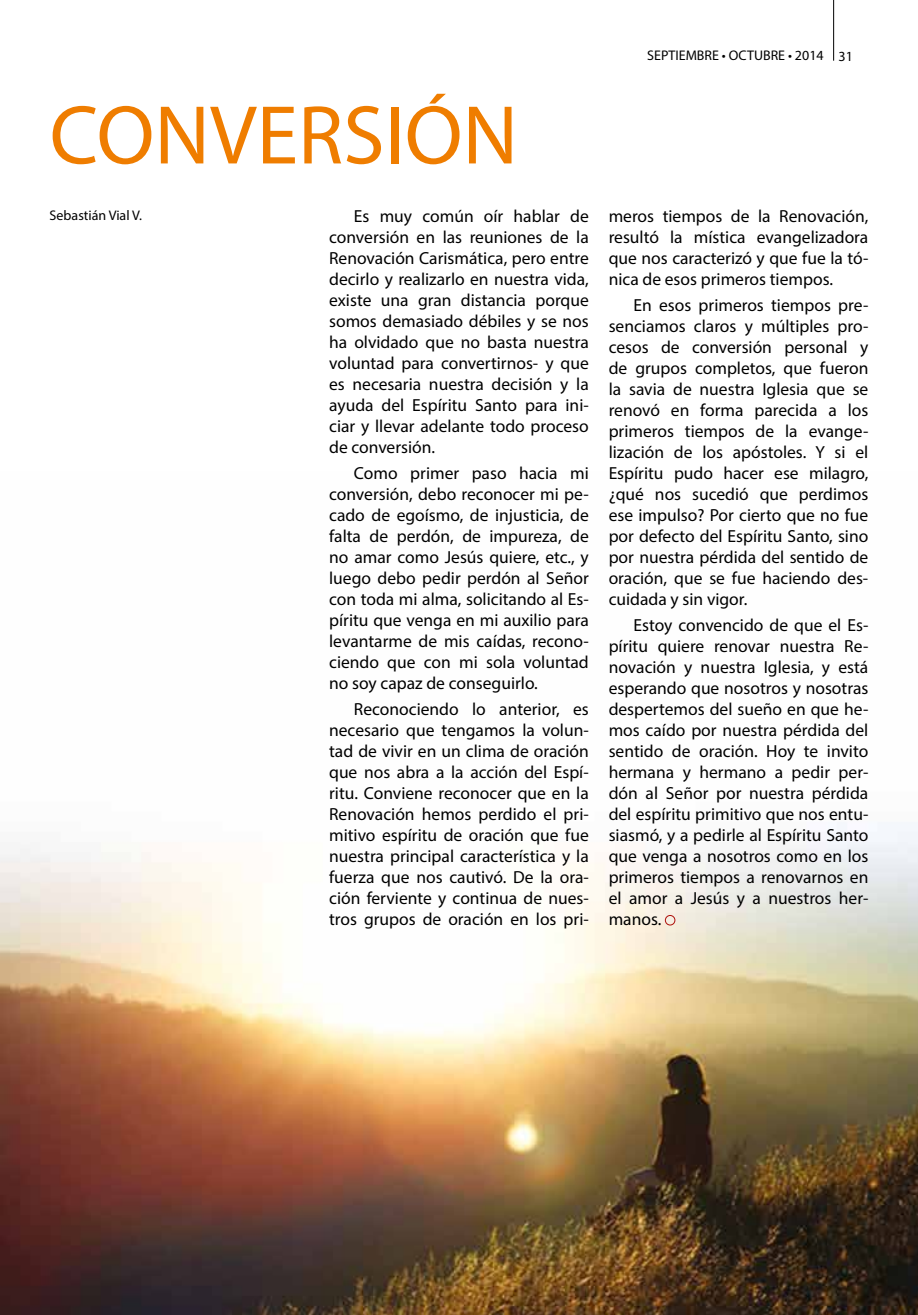
<style>
.page{position:relative;width:918px;height:1315px;background:#fff}
.page>*{position:absolute;margin:0;border:0;box-sizing:border-box;transform-origin:0 0}
.t1{font:84px "Myriad Pro";color:#ef7d00}
.t2{font:17.5px/21px "Myriad Pro";color:#000;text-align:justify}
.t3{font:14px "Myriad Pro";color:#000}
</style>
<div class="page">
<hr style="left:833px;top:0;width:1px;height:61px;background:#000">
<img style="left:0;top:822px;width:918px;height:493px">
<div style="left:665px;top:915px;width:10px;height:10px;border:1px solid #ae0f0a;border-radius:50%"></div>
<h1 class="t1" style="left:50px;top:83px;width:470px">CONVERSIÓN</h1>
<p class="t3" style="left:50px;top:206px;width:94px">Sebastián Vial V.</p>
<p class="t2" style="left:329px;top:205px;width:261px;text-indent:25px">Es muy común oír hablar de conversión en las reuniones de la Renovación Carismática, pero entre decirlo y realizarlo en nuestra vida, existe una gran distancia porque somos demasiado débiles y se nos ha olvidado que no basta nuestra voluntad para convertirnos- y que es necesaria nuestra decisión y la ayuda del Espíritu Santo para ini&shy;ciar y llevar adelante todo proceso de conversión.</p>
<p class="t2" style="left:329px;top:462px;width:261px;text-indent:25px">Como primer paso hacia mi conversión, debo reconocer mi pe&shy;cado de egoísmo, de injusticia, de falta de perdón, de impureza, de no amar como Jesús quiere, etc., y luego debo pedir perdón al Señor con toda mi alma, solicitando al Es&shy;píritu que venga en mi auxilio para levantarme de mis caídas, recono&shy;ciendo que con mi sola voluntad no soy capaz de conseguirlo.</p>
<p class="t2" style="left:329px;top:698px;width:261px;text-indent:25px">Reconociendo lo anterior, es necesario que tengamos la volun&shy;tad de vivir en un clima de oración que nos abra a la acción del Espí&shy;ritu. Conviene reconocer que en la Renovación hemos perdido el pri&shy;mitivo espíritu de oración que fue nuestra principal característica y la fuerza que nos cautivó. De la ora&shy;ción ferviente y continua de nues&shy;tros grupos de oración en los pri-</p>
<p class="t3" style="left:647px;top:47px;width:207px">SEPTIEMBRE • OCTUBRE • 2014 31</p>
<p class="t2" style="left:609px;top:205px;width:261px">meros tiempos de la Renovación, resultó la mística evangelizadora que nos caracterizó y que fue la tó&shy;nica de esos primeros tiempos.</p>
<p class="t2" style="left:609px;top:294px;width:261px;text-indent:25px">En esos primeros tiempos pre&shy;senciamos claros y múltiples pro&shy;cesos de conversión personal y de grupos completos, que fueron la savia de nuestra Iglesia que se renovó en forma parecida a los primeros tiempos de la evange&shy;lización de los apóstoles. Y si el Espíritu pudo hacer ese milagro, ¿qué nos sucedió que perdimos ese impulso? Por cierto que no fue por defecto del Espíritu Santo, sino por nuestra pérdida del sentido de oración, que se fue haciendo des&shy;cuidada y sin vigor.</p>
<p class="t2" style="left:609px;top:614px;width:261px;text-indent:25px">Estoy convencido de que el Es&shy;píritu quiere renovar nuestra Re&shy;novación y nuestra Iglesia, y está esperando que nosotros y nosotras despertemos del sueño en que he&shy;mos caído por nuestra pérdida del sentido de oración. Hoy te invito hermana y hermano a pedir per&shy;dón al Señor por nuestra pérdida del espíritu primitivo que nos entu&shy;siasmó, y a pedirle al Espíritu Santo que venga a nosotros como en los primeros tiempos a renovarnos en el amor a Jesús y a nuestros her&shy;manos.</p>
</div>
